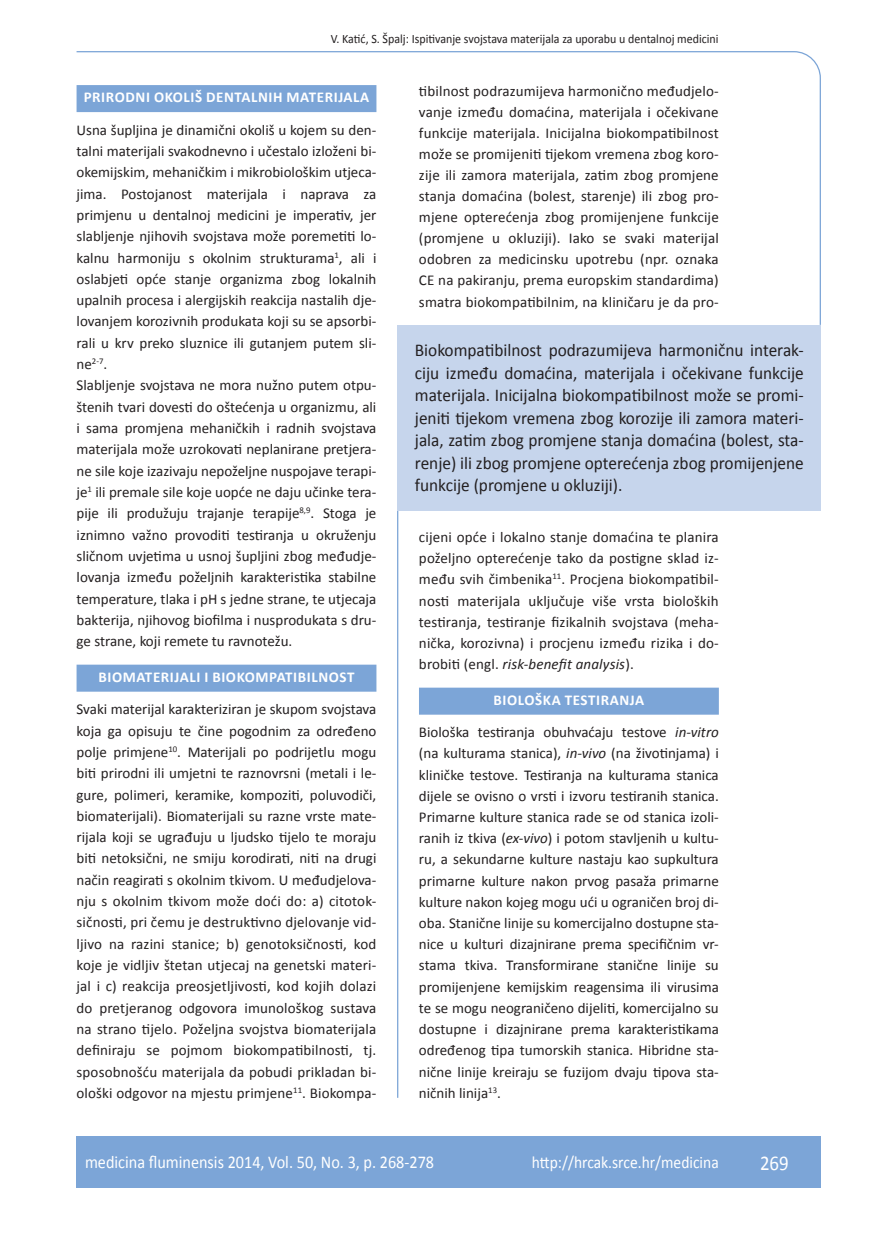
<style>
.page{position:relative;width:872px;height:1234px;background:#fff}
.page>*{position:absolute;margin:0;border:0;box-sizing:border-box;transform-origin:0 0}
.t1{font:21px "Calibri";color:#fff;scale:.9 1}
.t2{font:18px/22.5px "Calibri";color:#231f20;text-align:justify;scale:.96 1}
.t3{font:18px "Calibri";color:#fff;scale:.9 1}
.t4{font:17.25px "Calibri";color:#fff;scale:.9 1}
.t5{font:15px/21.3px "Calibri";color:#231f20;text-align:justify}
.t6{font:700 15px "Calibri";letter-spacing:.04em;color:#fff}
.t7{font:12.75px "Calibri";color:#231f20;scale:.94 1}
.s1{font-style:italic}
.s2{font-weight:700;color:#fff}
</style>
<div class="page">
<svg style="left:76px;top:51px;width:745px;height:275px"></svg>
<hr style="left:397px;top:510px;width:1px;height:587px;background:#7ca5d7">
<div style="left:77px;top:1135px;width:744px;height:51px;background:#7ca5d7"></div>
<div style="left:398px;top:325px;width:423px;height:186px;background:#c6d5ec"></div>
<div style="left:77px;top:85px;width:299px;height:27px;background:#7ca5d7"></div>
<div style="left:77px;top:664px;width:299px;height:27px;background:#7ca5d7"></div>
<div style="left:419px;top:687px;width:300px;height:27px;background:#7ca5d7"></div>
<p class="t7" style="left:331px;top:30px;width:414px">V. Katić, S. Špalj: Ispitivanje svojstava materijala za uporabu u dentalnoj medicini</p>
<p class="t6" style="left:84px;top:88px;width:287px">PRIRODNI OKOLIŠ DENTALNIH MATERIJALA</p>
<p class="t5" style="left:77px;top:118px;width:301px;text-align:left">Usna šupljina je dinamični okoliš u kojem su den&shy;talni materijali svakodnevno i učestalo izloženi bi&shy;okemijskim, mehaničkim i mikrobiološkim utjeca&shy;jima. Postojanost materijala i naprava za primjenu u dentalnoj medicini je imperativ, jer slabljenje njihovih svojstava može poremetiti lo&shy;kalnu harmoniju s okolnim strukturama<sup>1</sup>, ali i oslabjeti opće stanje organizma zbog lokalnih upalnih procesa i alergijskih reakcija nastalih dje&shy;lovanjem korozivnih produkata koji su se apsorbi&shy;rali u krv preko sluznice ili gutanjem putem sli&shy;ne<sup>2-7</sup>.<br>Slabljenje svojstava ne mora nužno putem otpu&shy;štenih tvari dovesti do oštećenja u organizmu, ali i sama promjena mehaničkih i radnih svojstava materijala može uzrokovati neplanirane pretjera&shy;ne sile koje izazivaju nepoželjne nuspojave terapi&shy;je<sup>1</sup> ili premale sile koje uopće ne daju učinke tera&shy;pije ili produžuju trajanje terapije<sup>8,9</sup>. Stoga je iznimno važno provoditi testiranja u okruženju sličnom uvjetima u usnoj šupljini zbog međudje&shy;lovanja između poželjnih karakteristika stabilne temperature, tlaka i pH s jedne strane, te utjecaja bakterija, njihovog biofilma i nusprodukata s dru&shy;ge strane, koji remete tu ravnotežu.</p>
<p class="t6" style="left:98px;top:667px;width:258px">BIOMATERIJALI I BIOKOMPATIBILNOST</p>
<p class="t5" style="left:77px;top:697px;width:301px">Svaki materijal karakteriziran je skupom svojstava koja ga opisuju te čine pogodnim za određeno polje primjene<sup>10</sup>. Materijali po podrijetlu mogu biti prirodni ili umjetni te raznovrsni (metali i le&shy;gure, polimeri, keramike, kompoziti, poluvodiči, biomaterijali). Biomaterijali su razne vrste mate&shy;rijala koji se ugrađuju u ljudsko tijelo te moraju biti netoksični, ne smiju korodirati, niti na drugi način reagirati s okolnim tkivom. U međudjelova&shy;nju s okolnim tkivom može doći do: a) citotok&shy;sičnosti, pri čemu je destruktivno djelovanje vid&shy;ljivo na razini stanice; b) genotoksičnosti, kod koje je vidljiv štetan utjecaj na genetski materi&shy;jal i c) reakcija preosjetljivosti, kod kojih dolazi do pretjeranog odgovora imunološkog sustava na strano tijelo. Poželjna svojstva biomaterijala definiraju se pojmom biokompatibilnosti, tj. sposobnošću materijala da pobudi prikladan bi&shy;ološki odgovor na mjestu primjene<sup>11</sup>. Biokompa-</p>
<p class="t5" style="left:419px;top:80px;width:301px">tibilnost podrazumijeva harmonično međudjelo&shy;vanje između domaćina, materijala i očekivane funkcije materijala. Inicijalna biokompatibilnost može se promijeniti tijekom vremena zbog koro&shy;zije ili zamora materijala, zatim zbog promjene stanja domaćina (bolest, starenje) ili zbog pro&shy;mjene opterećenja zbog promijenjene funkcije (promjene u okluziji). Iako se svaki materijal odobren za medicinsku upotrebu (npr. oznaka CE na pakiranju, prema europskim standardima) smatra biokompatibilnim, na kliničaru je da pro-</p>
<p class="t2" style="left:415px;top:338px;width:407px">Biokompatibilnost podrazumijeva harmoničnu interak&shy;ciju između domaćina, materijala i očekivane funkcije materijala. Inicijalna biokompatibilnost može se promi&shy;jeniti tijekom vremena zbog korozije ili zamora materi&shy;jala, zatim zbog promjene stanja domaćina (bolest, sta&shy;renje) ili zbog promjene opterećenja zbog promijenjene funkcije (promjene u okluziji).</p>
<p class="t5" style="left:419px;top:525px;width:301px">cijeni opće i lokalno stanje domaćina te planira poželjno opterećenje tako da postigne sklad iz&shy;među svih čimbenika<sup>11</sup>. Procjena biokompatibil&shy;nosti materijala uključuje više vrsta bioloških testiranja, testiranje fizikalnih svojstava (meha&shy;nička, korozivna) i procjenu između rizika i do&shy;brobiti (engl. <span class="s1">risk-benefit analysis</span>).</p>
<p class="t5" style="left:419px;top:683px;width:301px;line-height:32.2px;text-align:center"><span class="s2">BIOLOŠKA TESTIRANJA<br></span>Biološka testiranja obuhvaćaju testove <span class="s1">in-vitro</span></p>
<p class="t5" style="left:419px;top:742px;width:301px">(na kulturama stanica), <span class="s1">in-vivo</span> (na životinjama) i kliničke testove. Testiranja na kulturama stanica dijele se ovisno o vrsti i izvoru testiranih stanica.<br>Primarne kulture stanica rade se od stanica izoli&shy;ranih iz tkiva (<span class="s1">ex-vivo</span>) i potom stavljenih u kultu&shy;ru, a sekundarne kulture nastaju kao supkultura primarne kulture nakon prvog pasaža primarne kulture nakon kojeg mogu ući u ograničen broj di&shy;oba. Stanične linije su komercijalno dostupne sta&shy;nice u kulturi dizajnirane prema specifičnim vr&shy;stama tkiva. Transformirane stanične linije su promijenjene kemijskim reagensima ili virusima te se mogu neograničeno dijeliti, komercijalno su dostupne i dizajnirane prema karakteristikama određenog tipa tumorskih stanica. Hibridne sta&shy;nične linije kreiraju se fuzijom dvaju tipova sta&shy;ničnih linija<sup>13</sup>.</p>
<p class="t3" style="left:85px;top:1150px;width:389px">medicina fluminensis 2014, Vol. 50, No. 3, p. 268-278</p>
<p class="t4" style="left:532px;top:1151px;width:209px">http://hrcak.srce.hr/medicina</p>
<h1 class="t1" style="left:760px;top:1149px;width:33px">269</h1>
</div>
